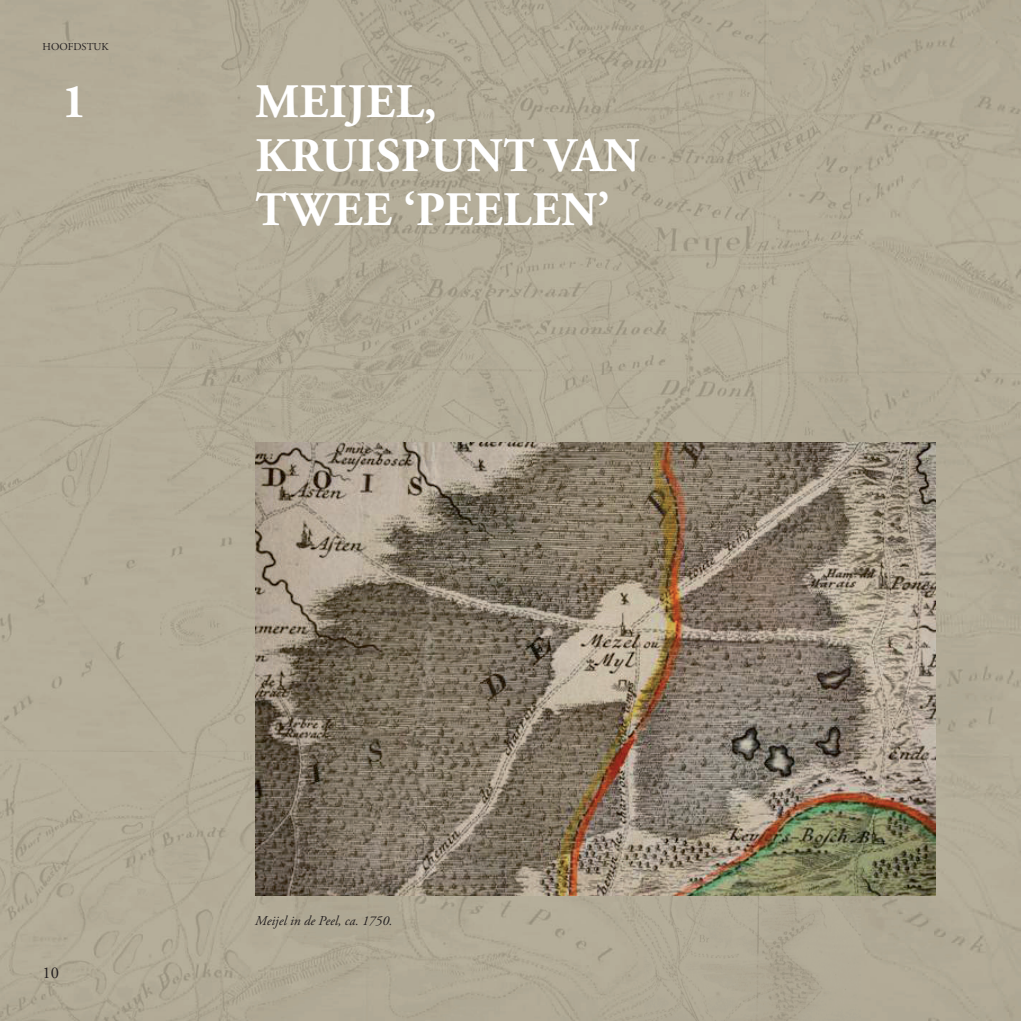
<style>
.page{position:relative;width:1021px;height:1021px;background:#fff}
.page>*{position:absolute;margin:0;border:0;box-sizing:border-box;transform-origin:0 0}
.t1{font:700 48px/54px "Adobe Garamond Pro";letter-spacing:.015em;color:#fff}
.t2{font:16.5px "Adobe Garamond Pro";color:#231f20}
.t3{font:italic 13.5px "Adobe Garamond Pro";color:#231f20}
.t4{font:10.5px "Adobe Garamond Pro";color:#231f20}
</style>
<div class="page">
<img style="left:0;top:0;width:1020px;height:1020px">
<img style="left:255px;top:442px;width:680px;height:453px">
<p class="t4" style="left:43px;top:41px;width:65px">HOOFDstuk</p>
<p class="t1" style="left:62px;top:75px;width:26px">1</p>
<p class="t1" style="left:255px;top:75px;width:385px">MEIJEL,<br>KRUISPUNT VAN<br>TWEE ‘PEELEN’</p>
<p class="t2" style="left:43px;top:963px;width:18px">10</p>
<p class="t3" style="left:255px;top:913px;width:139px">Meijel in de Peel, ca. 1750.</p>
</div>
